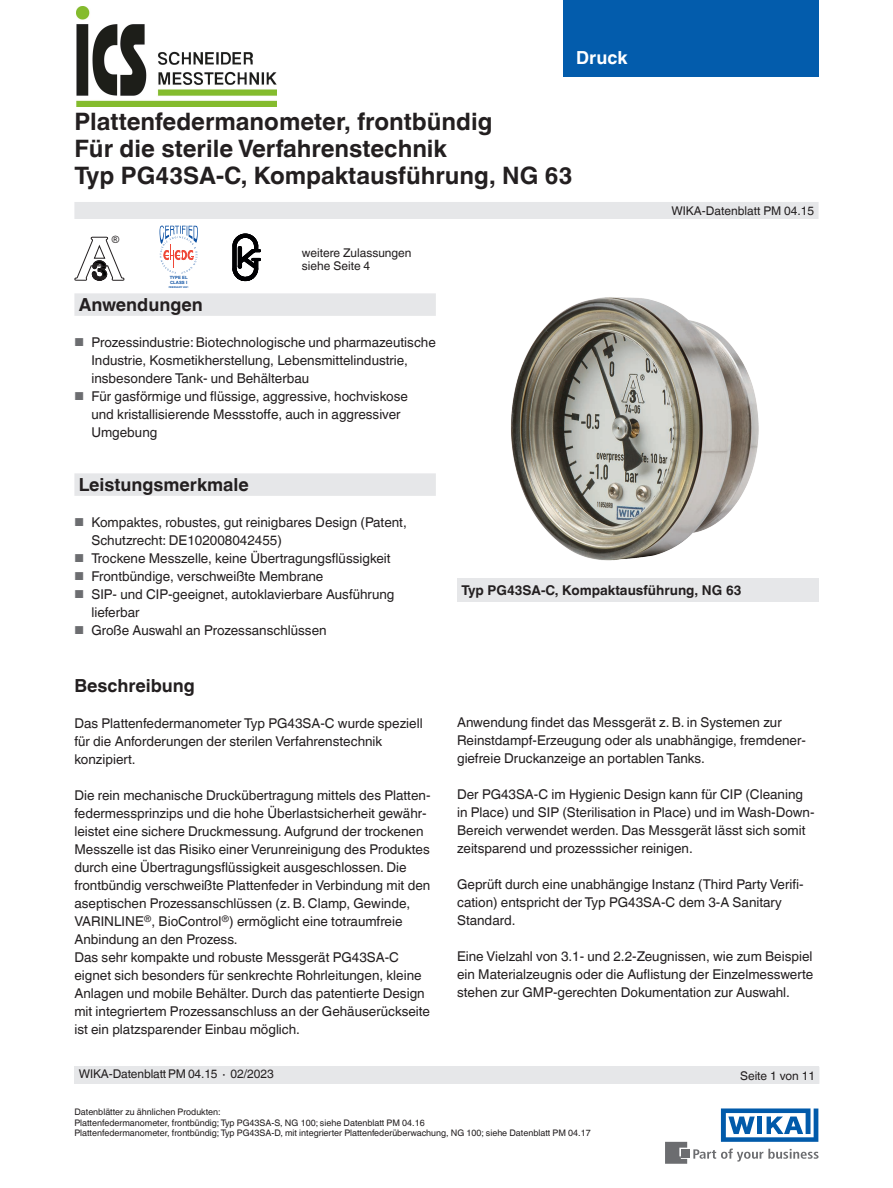
<style>
.page{position:relative;width:893px;height:1188px;background:#fff}
.page>*{position:absolute;margin:0;border:0;box-sizing:border-box;transform-origin:0 0}
.t1{font:700 24px/27px "Helvetica World";color:#231f20}
.t2{font:700 18px "Helvetica World";color:#231f20}
.t3{font:700 18px "Helvetica World";color:#fff}
.t4{font:13.5px/18px "Helvetica World";color:#231f20}
.t5{font:700 13.5px "Helvetica World";color:#231f20}
.t6{font:12px/13.5px "Helvetica World";color:#231f20}
.t7{font:10.2px "Arial";color:#231f20}
.t8{font:9px/10.5px "Helvetica World";color:#231f20}
.t9{font:700 4.35px/5.2px "Arial";color:#0a4fa2}
.t10{font:700 2.55px "Arial";color:#0a4fa2}
.s1{font-size:11.55px;color:#6c6d70}
</style>
<div class="page">
<svg style="left:693px;top:1149px;width:126px;height:13px"></svg>
<div style="left:682px;top:1150px;width:8px;height:8px;background:#6c6d70"></div>
<svg style="left:665px;top:1142px;width:22px;height:22px"></svg>
<svg style="left:721px;top:1108px;width:97px;height:34px"></svg>
<div style="left:563px;top:0;width:256px;height:77px;background:#035cac"></div>
<div style="left:74px;top:202px;width:745px;height:17px;background:#e6e7e9"></div>
<div style="left:74px;top:1066px;width:745px;height:18px;background:#e6e7e9"></div>
<div style="left:457px;top:579px;width:362px;height:23px;background:#e6e7e9"></div>
<div style="left:74px;top:293px;width:362px;height:23px;background:#e6e7e9"></div>
<div style="left:74px;top:473px;width:362px;height:23px;background:#e6e7e9"></div>
<img style="left:511px;top:297px;width:248px;height:264px">
<svg style="left:74px;top:237px;width:50px;height:44px"></svg>
<svg style="left:233px;top:234px;width:28px;height:47px"></svg>
<svg style="left:160px;top:226px;width:38px;height:48px"></svg>
<img style="left:77px;top:7px;width:199px;height:99px">
<h2 class="t3" style="left:576px;top:47px;width:53px">Druck</h2>
<h1 class="t1" style="left:74px;top:108px;width:500px">Plattenfedermanometer, frontbündig<br>Für die sterile Verfahrenstechnik<br>Typ PG43SA-C, Kompaktausführung, NG 63</h1>
<p class="t7" style="left:112px;top:232px;width:9px">®</p>
<p class="t9" style="left:170px;top:275px;width:20px">TYPE EL<br>CLASS I</p>
<p class="t10" style="left:169px;top:285px;width:21px">FEBRUARY 2021</p>
<p class="t6" style="left:302px;top:246px;width:111px">weitere Zulassungen siehe Seite 4</p>
<p class="t6" style="left:671px;top:204px;width:144px">WIKA-Datenblatt PM 04.15</p>
<h2 class="t2" style="left:79px;top:294px;width:126px">Anwendungen</h2>
<p class="t4" style="left:91px;top:333px;width:346px;text-indent:-17px"><span class="s1">■</span> Prozessindustrie: Biotechnologische und pharmazeutische<br>Industrie, Kosmetikherstellung, Lebensmittelindustrie, insbesondere Tank- und Behälterbau</p>
<p class="t4" style="left:91px;top:387px;width:318px;text-indent:-17px"><span class="s1">■</span> Für gasförmige und flüssige, aggressive, hochviskose und kristallisierende Messstoffe, auch in aggressiver<br>Umgebung</p>
<h2 class="t2" style="left:79px;top:474px;width:172px">Leistungsmerkmale</h2>
<p class="t4" style="left:91px;top:513px;width:317px;text-indent:-17px"><span class="s1">■</span> Kompaktes, robustes, gut reinigbares Design (Patent,<br>Schutzrecht: DE102008042455)</p>
<p class="t4" style="left:74px;top:549px;width:318px"><span class="s1">■</span> Trockene Messzelle, keine Übertragungsflüssigkeit</p>
<p class="t4" style="left:74px;top:567px;width:250px"><span class="s1">■</span> Frontbündige, verschweißte Membrane</p>
<p class="t4" style="left:91px;top:585px;width:304px;text-indent:-17px"><span class="s1">■</span> SIP- und CIP-geeignet, autoklavierbare Ausführung lieferbar</p>
<p class="t4" style="left:74px;top:621px;width:254px"><span class="s1">■</span> Große Auswahl an Prozessanschlüssen</p>
<h2 class="t2" style="left:74px;top:676px;width:122px">Beschreibung</h2>
<p class="t4" style="left:74px;top:715px;width:350px">Das Plattenfedermanometer Typ PG43SA-C wurde speziell für die Anforderungen der sterilen Verfahrenstechnik konzipiert.</p>
<p class="t4" style="left:74px;top:787px;width:358px">Die rein mechanische Druckübertragung mittels des Platten&shy;federmessprinzips und die hohe Überlastsicherheit gewähr&shy;leistet eine sichere Druckmessung. Aufgrund der trockenen Messzelle ist das Risiko einer Verunreinigung des Produktes durch eine Übertragungsflüssigkeit ausgeschlossen. Die frontbündig verschweißte Plattenfeder in Verbindung mit den aseptischen Prozessanschlüssen (z. B. Clamp, Gewinde, VARINLINE<sup>®</sup>, BioControl<sup>®</sup>) ermöglicht eine totraumfreie Anbindung an den Prozess.<br>Das sehr kompakte und robuste Messgerät PG43SA-C eignet sich besonders für senkrechte Rohrleitungen, kleine Anlagen und mobile Behälter. Durch das patentierte Design mit integriertem Prozessanschluss an der Gehäuserückseite ist ein platzsparender Einbau möglich.</p>
<p class="t6" style="left:79px;top:1067px;width:197px">WIKA-Datenblatt PM 04.15 ∙ 02/2023</p>
<p class="t5" style="left:461px;top:583px;width:282px">Typ PG43SA-C, Kompaktausführung, NG 63</p>
<p class="t4" style="left:457px;top:714px;width:350px">Anwendung findet das Messgerät z. B. in Systemen zur<br>Reinstdampf-Erzeugung oder als unabhängige, fremdener&shy;giefreie Druckanzeige an portablen Tanks.</p>
<p class="t4" style="left:457px;top:786px;width:359px">Der PG43SA-C im Hygienic Design kann für CIP (Cleaning in Place) und SIP (Sterilisation in Place) und im Wash-Down-Bereich verwendet werden. Das Messgerät lässt sich somit zeitsparend und prozesssicher reinigen.</p>
<p class="t4" style="left:457px;top:876px;width:348px">Geprüft durch eine unabhängige Instanz (Third Party Verifi&shy;cation) entspricht der Typ PG43SA-C dem 3-A Sanitary<br>Standard.</p>
<p class="t4" style="left:457px;top:948px;width:358px;text-align:justify">Eine Vielzahl von 3.1- und 2.2-Zeugnissen, wie zum Beispiel ein Materialzeugnis oder die Auflistung der Einzelmesswerte stehen zur GMP-gerechten Dokumentation zur Auswahl.</p>
<p class="t6" style="left:740px;top:1069px;width:77px">Seite 1 von 11</p>
<p class="t8" style="left:74px;top:1107px;width:518px">Datenblätter zu ähnlichen Produkten:<br>Plattenfedermanometer, frontbündig; Typ PG43SA-S, NG 100; siehe Datenblatt PM 04.16<br>Plattenfedermanometer, frontbündig; Typ PG43SA-D, mit integrierter Plattenfederüberwachung, NG 100; siehe Datenblatt PM 04.17</p>
</div>
